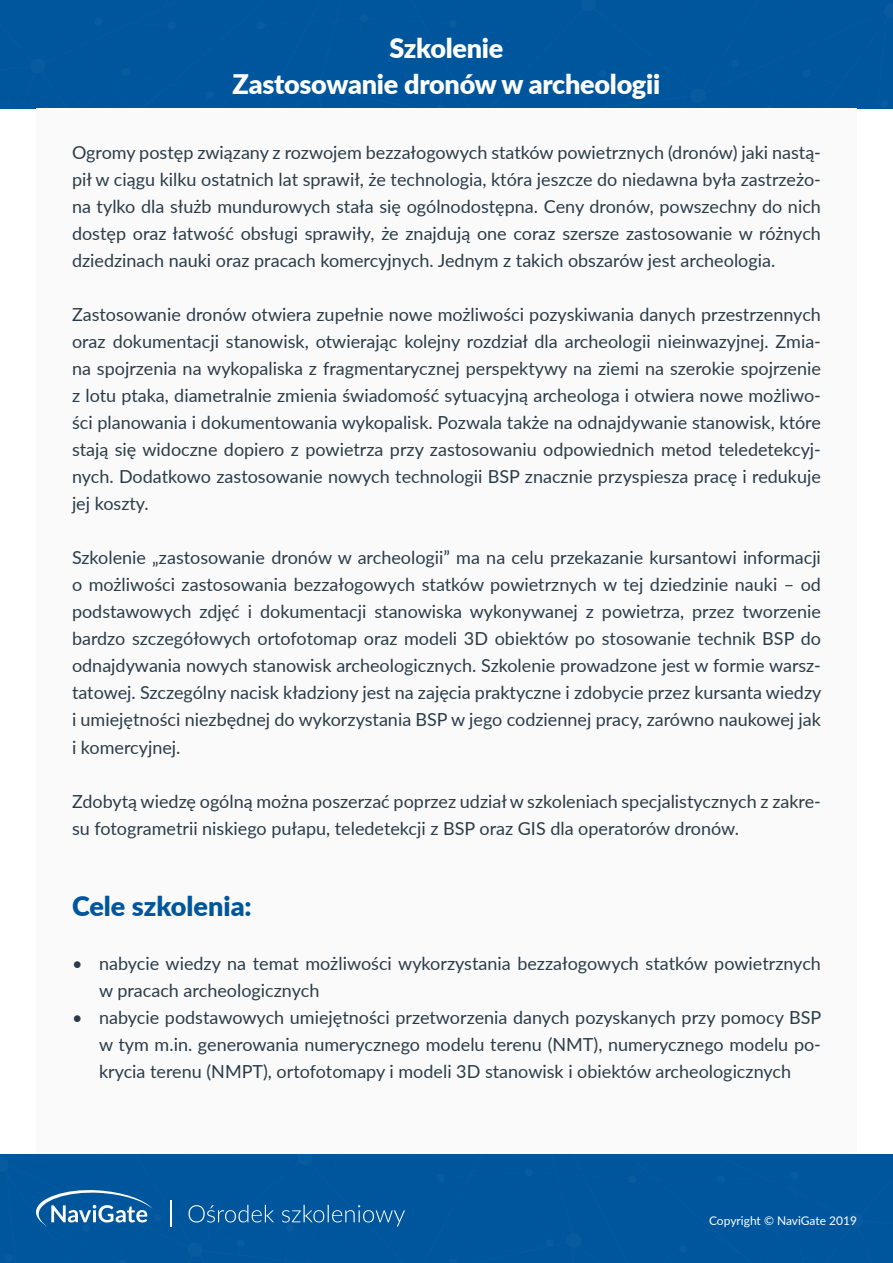
<style>
.page{position:relative;width:893px;height:1263px;background:#fff}
.page>*{position:absolute;margin:0;border:0;box-sizing:border-box;transform-origin:0 0}
.t1{font:900 27px/36px "Lato";letter-spacing:-.01em;color:#fff;text-align:center}
.t2{font:900 27px "Lato";color:#00569c}
.t3{font:18px/27px "Lato";color:#2b3c49;text-align:justify}
.t4{font:12px "Lato";color:#fff}
</style>
<div class="page">
<div style="left:0;top:0;width:368px;height:109px;background:#00569d"></div>
<div style="left:368px;top:0;width:525px;height:109px;background:#00569d"></div>
<svg style="left:366px;top:0;width:16px;height:15px"></svg>
<svg style="left:731px;top:60px;width:8px;height:7px"></svg>
<div style="left:36px;top:109px;width:821px;height:1045px;background:#fafafa"></div>
<div style="left:525px;top:1154px;width:368px;height:109px;background:#00569d"></div>
<div style="left:0;top:1154px;width:525px;height:109px;background:#00569d"></div>
<svg style="left:511px;top:1154px;width:15px;height:15px"></svg>
<svg style="left:170px;top:1200px;width:1px;height:27px"></svg>
<svg style="left:36px;top:1188px;width:126px;height:39px;background:#3277b0"></svg>
<svg style="left:189px;top:1205px;width:216px;height:21px;background:#216ca9"></svg>
<h1 class="t1" style="left:233px;top:29px;width:429px">Szkolenie<br>Zastosowanie dronów w archeologii</h1>
<p class="t3" style="left:72px;top:139px;width:750px">Ogromy postęp związany z rozwojem bezzałogowych statków powietrznych (dronów) jaki nastą&shy;pił w ciągu kilku ostatnich lat sprawił, że technologia, która jeszcze do niedawna była zastrzeżo&shy;na tylko dla służb mundurowych stała się ogólnodostępna. Ceny dronów, powszechny do nich dostęp oraz łatwość obsługi sprawiły, że znajdują one coraz szersze zastosowanie w różnych dziedzinach nauki oraz pracach komercyjnych. Jednym z takich obszarów jest archeologia.</p>
<p class="t3" style="left:72px;top:301px;width:750px">Zastosowanie dronów otwiera zupełnie nowe możliwości pozyskiwania danych przestrzennych oraz dokumentacji stanowisk, otwierając kolejny rozdział dla archeologii nieinwazyjnej. Zmia&shy;na spojrzenia na wykopaliska z fragmentarycznej perspektywy na ziemi na szerokie spojrzenie z lotu ptaka, diametralnie zmienia świadomość sytuacyjną archeologa i otwiera nowe możliwo&shy;ści planowania i dokumentowania wykopalisk. Pozwala także na odnajdywanie stanowisk, które stają się widoczne dopiero z powietrza przy zastosowaniu odpowiednich metod teledetekcyj&shy;nych. Dodatkowo zastosowanie nowych technologii BSP znacznie przyspiesza pracę i redukuje jej koszty.</p>
<p class="t3" style="left:72px;top:544px;width:751px">Szkolenie „zastosowanie dronów w archeologii” ma na celu przekazanie kursantowi informacji o możliwości zastosowania bezzałogowych statków powietrznych w tej dziedzinie nauki – od podstawowych zdjęć i dokumentacji stanowiska wykonywanej z powietrza, przez tworzenie bardzo szczegółowych ortofotomap oraz modeli 3D obiektów po stosowanie technik BSP do odnajdywania nowych stanowisk archeologicznych. Szkolenie prowadzone jest w formie warsz&shy;tatowej. Szczególny nacisk kładziony jest na zajęcia praktyczne i zdobycie przez kursanta wiedzy i umiejętności niezbędnej do wykorzystania BSP w jego codziennej pracy, zarówno naukowej jak i komercyjnej.</p>
<p class="t3" style="left:72px;top:787px;width:750px">Zdobytą wiedzę ogólną można poszerzać poprzez udział w szkoleniach specjalistycznych z zakre&shy;su fotogrametrii niskiego pułapu, teledetekcji z BSP oraz GIS dla operatorów dronów.</p>
<h1 class="t2" style="left:72px;top:885px;width:181px">Cele szkolenia:</h1>
<p class="t3" style="left:99px;top:949px;width:723px;text-indent:-27px">• nabycie wiedzy na temat możliwości wykorzystania bezzałogowych statków powietrznych w pracach archeologicznych</p>
<p class="t3" style="left:99px;top:1003px;width:724px;text-indent:-27px">• nabycie podstawowych umiejętności przetworzenia danych pozyskanych przy pomocy BSP w tym m.in. generowania numerycznego modelu terenu (NMT), numerycznego modelu po&shy;krycia terenu (NMPT), ortofotomapy i modeli 3D stanowisk i obiektów archeologicznych</p>
<p class="t4" style="left:709px;top:1212px;width:149px">Copyright © NaviGate 2019</p>
</div>
